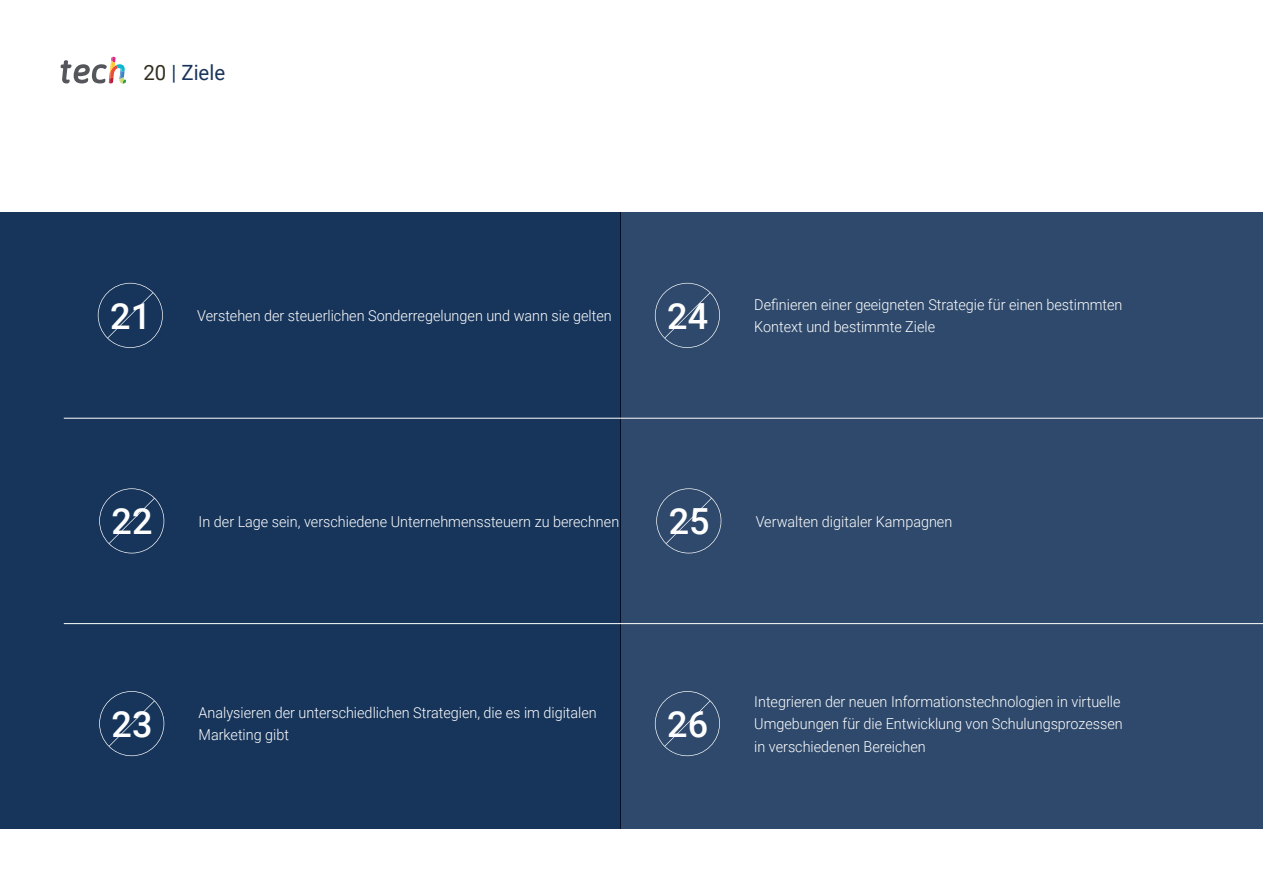
<style>
.page{position:relative;width:1263px;height:893px;background:#fff}
.page>*{position:absolute;margin:0;border:0;box-sizing:border-box;transform-origin:0 0}
.t1{font:500 36px "Roboto";color:#fff}
.t2{font:21px "Roboto";color:#1a355c}
.t3{font:300 15px/22.5px "Roboto";color:#fff;scale:.96 1}
.s1{color:#312e20}
</style>
<div class="page">
<svg style="left:61px;top:57px;width:65px;height:27px"></svg>
<div style="left:0;top:213px;width:621px;height:616px;background:#17355b"></div>
<div style="left:621px;top:213px;width:642px;height:616px;background:#2e496b"></div>
<hr style="left:64px;top:418px;width:1199px;height:1px;background:#fff">
<hr style="left:64px;top:623px;width:1199px;height:1px;background:#fff">
<svg style="left:99px;top:488px;width:65px;height:65px"></svg>
<svg style="left:655px;top:691px;width:65px;height:65px"></svg>
<svg style="left:99px;top:691px;width:65px;height:65px"></svg>
<svg style="left:655px;top:283px;width:65px;height:65px"></svg>
<svg style="left:98px;top:283px;width:65px;height:65px"></svg>
<svg style="left:656px;top:488px;width:65px;height:65px"></svg>
<h2 class="t2" style="left:144px;top:57px;width:83px"><span class="s1">20</span> | Ziele</h2>
<h1 class="t1" style="left:110px;top:291px;width:42px">21</h1>
<p class="t3" style="left:197px;top:304px;width:433px">Verstehen der steuerlichen Sonderregelungen und wann sie gelten</p>
<h1 class="t1" style="left:667px;top:291px;width:42px">24</h1>
<p class="t3" style="left:754px;top:293px;width:385px">Definieren einer geeigneten Strategie für einen bestimmten<br>Kontext und bestimmte Ziele</p>
<h1 class="t1" style="left:112px;top:496px;width:42px">22</h1>
<p class="t3" style="left:199px;top:509px;width:440px">In der Lage sein, verschiedene Unternehmenssteuern zu berechnen</p>
<h1 class="t1" style="left:669px;top:496px;width:42px">25</h1>
<p class="t3" style="left:756px;top:509px;width:206px">Verwalten digitaler Kampagnen</p>
<h1 class="t1" style="left:112px;top:699px;width:42px">23</h1>
<p class="t3" style="left:199px;top:701px;width:416px">Analysieren der unterschiedlichen Strategien, die es im digitalen<br>Marketing gibt</p>
<h1 class="t1" style="left:667px;top:699px;width:42px">26</h1>
<p class="t3" style="left:754px;top:690px;width:385px">Integrieren der neuen Informationstechnologien in virtuelle<br>Umgebungen für die Entwicklung von Schulungsprozessen in verschiedenen Bereichen</p>
</div>
